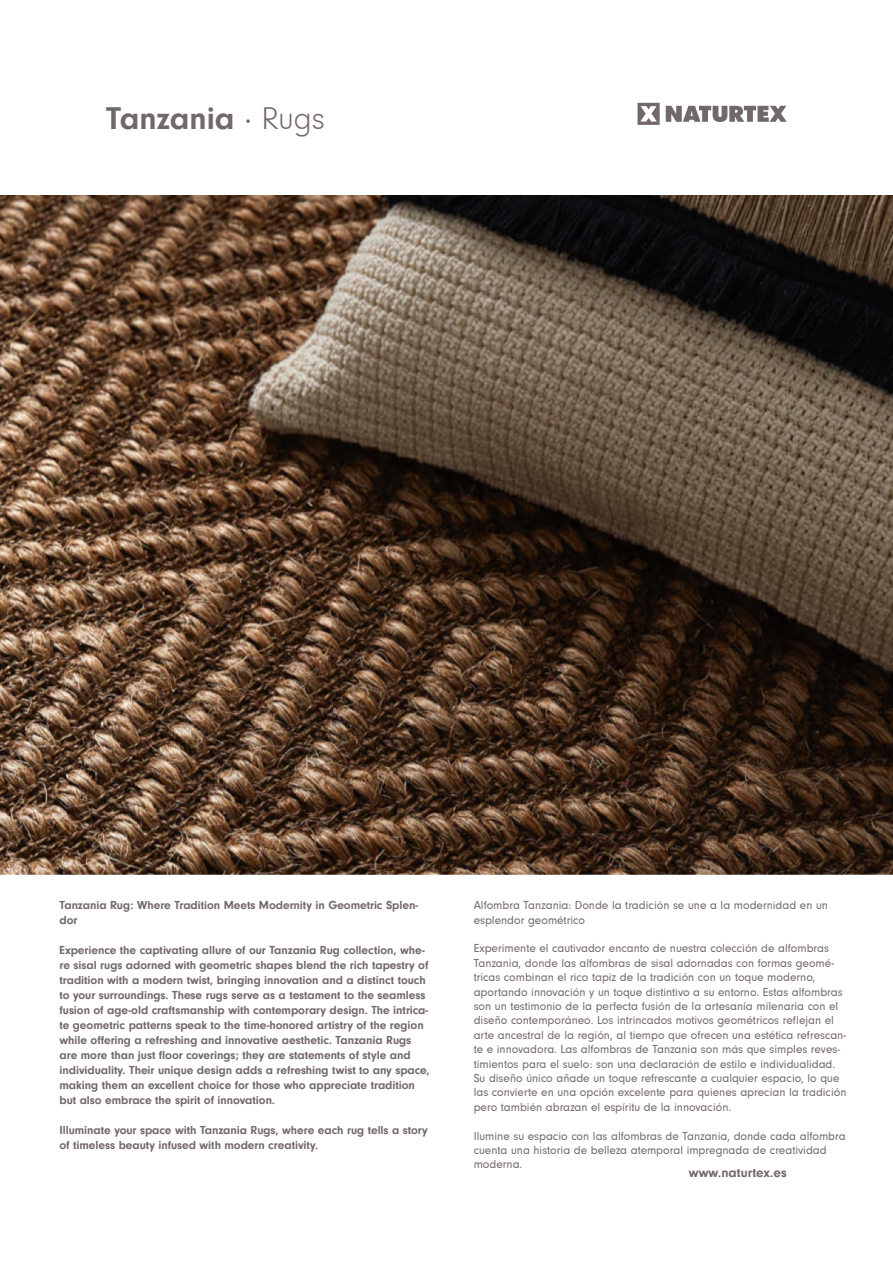
<style>
.page{position:relative;width:893px;height:1263px;background:#fff}
.page>*{position:absolute;margin:0;border:0;box-sizing:border-box;transform-origin:0 0}
.t1{font:700 32.4px "Neuzeit Gro";color:#736869}
.t2{font:700 13.5px "Neuzeit Gro";color:#736869}
.t3{font:12px/14.4px "Neuzeit Gro";color:#736869}
.t4{font:700 12px/15px "Neuzeit Gro";letter-spacing:-.005em;color:#736869}
.s1{font-weight:400}
.s2{font-weight:300}
</style>
<div class="page">
<svg style="left:637px;top:103px;width:150px;height:22px"></svg>
<img style="left:0;top:196px;width:893px;height:679px">
<p class="t1" style="left:106px;top:100px;width:220px">Tanzania <span class="s1">·</span> <span class="s2">Rugs</span></p>
<p class="t4" style="left:60px;top:898px;width:360px">Tanzania Rug: Where Tradition Meets Modernity in Geometric Splen&shy;dor</p>
<p class="t4" style="left:60px;top:943px;width:372px">Experience the captivating allure of our Tanzania Rug collection, whe&shy;re sisal rugs adorned with geometric shapes blend the rich tapestry of tradition with a modern twist, bringing innovation and a distinct touch to your surroundings. These rugs serve as a testament to the seamless fusion of age-old craftsmanship with contemporary design. The intrica&shy;te geometric patterns speak to the time-honored artistry of the region while offering a refreshing and innovative aesthetic. Tanzania Rugs are more than just floor coverings; they are statements of style and individuality. Their unique design adds a refreshing twist to any space, making them an excellent choice for those who appreciate tradition but also embrace the spirit of innovation.</p>
<p class="t4" style="left:60px;top:1123px;width:370px">Illuminate your space with Tanzania Rugs, where each rug tells a story of timeless beauty infused with modern creativity.</p>
<p class="t3" style="left:474px;top:898px;width:356px">Alfombra Tanzania: Donde la tradición se une a la modernidad en un esplendor geométrico</p>
<p class="t3" style="left:474px;top:941px;width:374px">Experimente el cautivador encanto de nuestra colección de alfombras Tanzania, donde las alfombras de sisal adornadas con formas geomé&shy;tricas combinan el rico tapiz de la tradición con un toque moderno, aportando innovación y un toque distintivo a su entorno. Estas alfombras son un testimonio de la perfecta fusión de la artesanía milenaria con el diseño contemporáneo. Los intrincados motivos geométricos reflejan el arte ancestral de la región, al tiempo que ofrecen una estética refrescan&shy;te e innovadora. Las alfombras de Tanzania son más que simples reves&shy;timientos para el suelo: son una declaración de estilo e individualidad.<br>Su diseño único añade un toque refrescante a cualquier espacio, lo que las convierte en una opción excelente para quienes aprecian la tradición pero también abrazan el espíritu de la innovación.</p>
<p class="t3" style="left:474px;top:1128px;width:373px">Ilumine su espacio con las alfombras de Tanzania, donde cada alfombra cuenta una historia de belleza atemporal impregnada de creatividad moderna.</p>
<p class="t2" style="left:689px;top:1165px;width:99px">www.naturtex.es</p>
</div>
